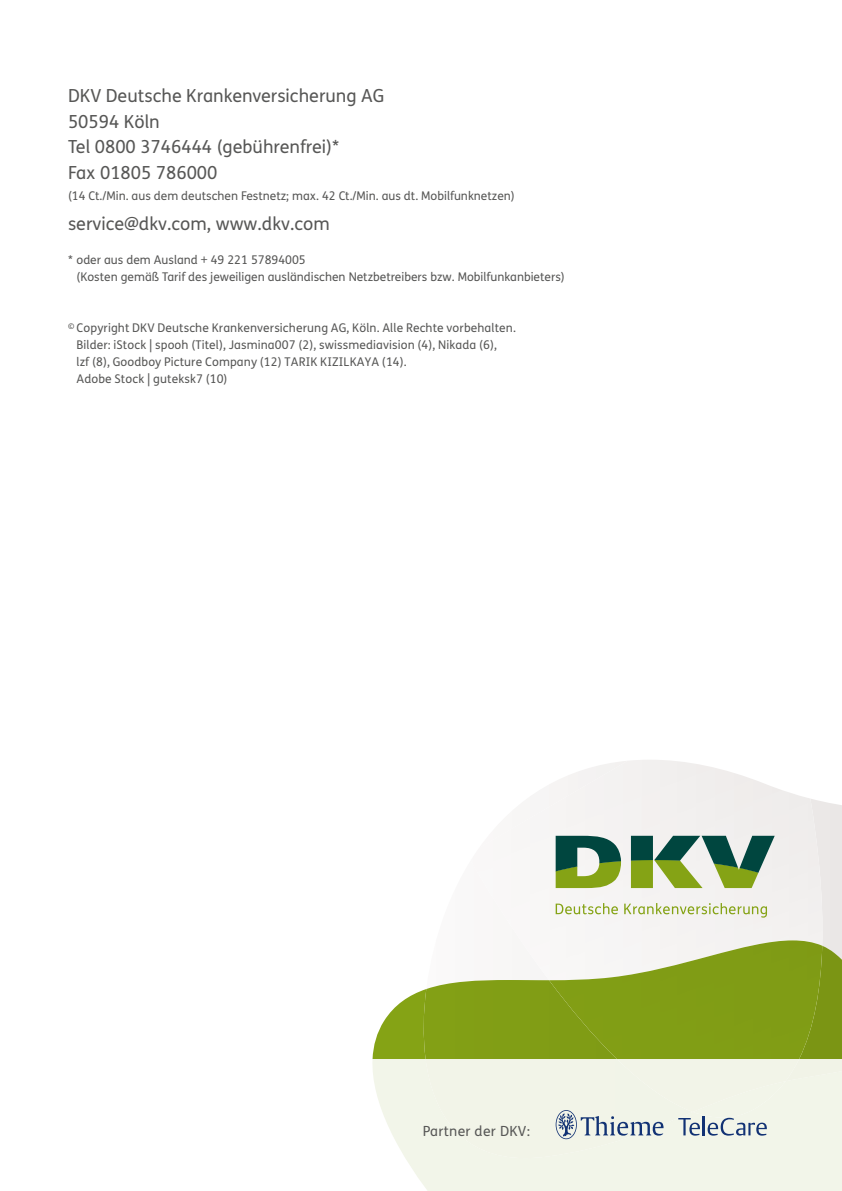
<style>
.page{position:relative;width:842px;height:1191px;background:#fff}
.page>*{position:absolute;margin:0;border:0;box-sizing:border-box;transform-origin:0 0}
.t1{font:18px/25.6px "FS Me";color:#575756}
.t2{font:14px "FS Me";letter-spacing:.02em;color:#575756}
.t3{font:12px/17px "FS Me";letter-spacing:.01em;color:#575756}
</style>
<div class="page">
<div style="left:824px;top:802px;width:18px;height:143px;background:#eae7e6"></div>
<img style="left:549px;top:760px;width:275px;height:185px">
<svg style="left:373px;top:990px;width:50px;height:69px"></svg>
<svg style="left:423px;top:945px;width:419px;height:114px"></svg>
<img style="left:549px;top:940px;width:273px;height:119px">
<svg style="left:372px;top:1059px;width:470px;height:132px;background:#f3f6eb"></svg>
<div style="left:426px;top:1059px;width:416px;height:99px;background:#f2f4e8"></div>
<div style="left:617px;top:1059px;width:182px;height:53px;background:#f2f4e8"></div>
<svg style="left:556px;top:1110px;width:107px;height:29px;background:#c2cbcf"></svg>
<svg style="left:678px;top:1081px;width:108px;height:54px;background:#e1e6e0"></svg>
<svg style="left:556px;top:903px;width:62px;height:11px"></svg>
<svg style="left:624px;top:903px;width:143px;height:14px"></svg>
<svg style="left:556px;top:835px;width:65px;height:53px"></svg>
<svg style="left:631px;top:835px;width:144px;height:53px"></svg>
<h1 class="t1" style="left:68px;top:85px;width:318px">DKV Deutsche Krankenversicherung AG<br>50594 Köln<br>Tel 0800 3746444 (gebührenfrei)*<br>Fax 01805 786000</h1>
<p class="t3" style="left:68px;top:189px;width:448px">(14 Ct./Min. aus dem deutschen Festnetz; max. 42 Ct./Min. aus dt. Mobilfunknetzen)</p>
<h1 class="t1" style="left:68px;top:213px;width:263px">service@dkv.com, www.dkv.com</h1>
<p class="t3" style="left:77px;top:252px;width:490px;text-indent:-9px">* oder aus dem Ausland + 49 221 57894005<br>(Kosten gemäß Tarif des jeweiligen ausländischen Netzbetreibers bzw. Mobilfunkanbieters)</p>
<p class="t3" style="left:77px;top:320px;width:441px;text-indent:-9px"><sup>©</sup> Copyright DKV Deutsche Krankenversicherung AG, Köln. Alle Rechte vorbehalten.<br>Bilder: iStock | spooh (Titel), Jasmina007 (2), swissmediavision (4), Nikada (6),<br>lzf (8), Goodboy Picture Company (12) TARIK KIZILKAYA (14).<br>Adobe Stock | guteksk7 (10)</p>
<p class="t2" style="left:423px;top:1125px;width:109px">Partner der DKV:</p>
</div>
